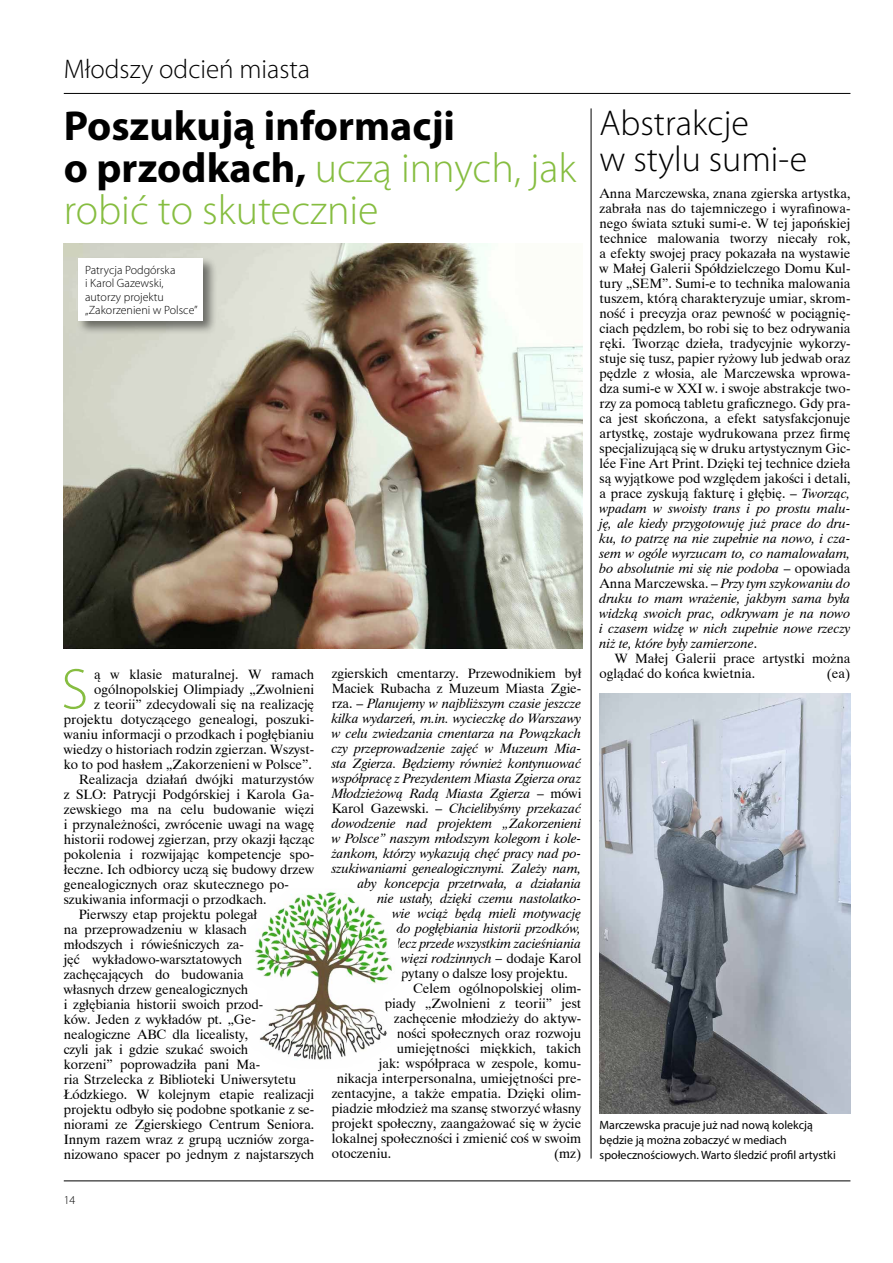
<style>
.page{position:relative;width:893px;height:1263px;background:#fff}
.page>*{position:absolute;margin:0;border:0;box-sizing:border-box;transform-origin:0 0}
.t1{font:300 58.05px "Myriad Pro";color:#86bd40}
.t2{font:300 42px/42px "Myriad Pro";color:#86bd40}
.t3{font:300 36px/36px "Myriad Pro";color:#000}
.t4{font:300 27px "Myriad Pro";color:#000}
.t5{font:13.5px/15px "Dutch 801 BT";color:#000;text-align:justify}
.t6{font:italic 13.5px "Dutch 801 BT";letter-spacing:-.005em;color:#000}
.t7{font:12px/15px "Myriad Pro";color:#000}
.t8{font:300 12px/13.5px "Myriad Pro";color:#000}
.s1{font-weight:700;color:#000}
.s2{font-style:normal}
.s3{font-style:italic}
</style>
<div class="page">
<hr style="left:64px;top:1180px;width:786px;height:1px;background:#000">
<hr style="left:64px;top:93px;width:786px;height:1px;background:#000">
<img style="left:600px;top:693px;width:250px;height:420px">
<img style="left:255px;top:892px;width:140px;height:168px">
<img style="left:64px;top:243px;width:519px;height:405px">
<hr style="left:591px;top:108px;width:1px;height:1050px;background:#000">
<div style="left:77px;top:256px;width:141px;height:79px;background:#000;opacity:.5"></div>
<div style="left:79px;top:258px;width:124px;height:63px;background:#fff"></div>
<h3 class="t4" style="left:64px;top:54px;width:248px">Młodszy odcień miasta</h3>
<h2 class="t2" style="left:64px;top:106px;width:514px"><span class="s1">Poszukują informacji<br>o przodkach,</span> uczą innych, jak robić to skutecznie</h2>
<p class="t8" style="left:85px;top:263px;width:114px">Patrycja Podgórska<br>i Karol Gazewski, autorzy projektu „Zakorzenieni w Polsce”</p>
<h1 class="t1" style="left:61px;top:657px;width:28px">S</h1>
<p class="t5" style="left:94px;top:666px;width:222px">ą w klasie maturalnej. W ramach</p>
<p class="t5" style="left:94px;top:681px;width:222px">ogólnopolskiej Olimpiady „Zwolnieni</p>
<p class="t5" style="left:94px;top:696px;width:222px">z teorii” zdecydowali się na realizację</p>
<p class="t5" style="left:64px;top:711px;width:252px">projektu dotyczącego genealogi, poszuki-</p>
<p class="t5" style="left:64px;top:726px;width:252px">waniu informacji o przodkach i pogłębianiu</p>
<p class="t5" style="left:64px;top:741px;width:252px">wiedzy o historiach rodzin zgierzan. Wszyst-</p>
<p class="t5" style="left:64px;top:756px;width:249px">ko to pod hasłem „Zakorzenieni w Polsce”.</p>
<p class="t5" style="left:79px;top:771px;width:237px">Realizacja działań dwójki maturzystów</p>
<p class="t5" style="left:64px;top:786px;width:252px">z SLO: Patrycji Podgórskiej i Karola Ga-</p>
<p class="t5" style="left:64px;top:801px;width:252px">zewskiego ma na celu budowanie więzi</p>
<p class="t5" style="left:64px;top:816px;width:252px">i przynależności, zwrócenie uwagi na wagę</p>
<p class="t5" style="left:64px;top:831px;width:252px">historii rodowej zgierzan, przy okazji łącząc</p>
<p class="t5" style="left:64px;top:846px;width:252px">pokolenia i rozwijając kompetencje spo-</p>
<p class="t5" style="left:64px;top:861px;width:252px">łeczne. Ich odbiorcy uczą się budowy drzew</p>
<p class="t5" style="left:64px;top:876px;width:227px">genealogicznych oraz skutecznego po-</p>
<p class="t5" style="left:64px;top:891px;width:204px">szukiwania informacji o przodkach.</p>
<p class="t5" style="left:79px;top:906px;width:180px">Pierwszy etap projektu polegał</p>
<p class="t5" style="left:64px;top:921px;width:185px">na przeprowadzeniu w klasach</p>
<p class="t5" style="left:64px;top:936px;width:182px">młodszych i rówieśniczych za-</p>
<p class="t5" style="left:64px;top:951px;width:180px">jęć wykładowo-warsztatowych</p>
<p class="t5" style="left:64px;top:966px;width:182px">zachęcających do budowania</p>
<p class="t5" style="left:64px;top:981px;width:186px">własnych drzew genealogicznych</p>
<p class="t5" style="left:64px;top:996px;width:201px">i zgłębiania historii swoich przod-</p>
<p class="t5" style="left:64px;top:1011px;width:194px">ków. Jeden z wykładów pt. „Ge-</p>
<p class="t5" style="left:64px;top:1026px;width:186px">nealogiczne ABC dla licealisty,</p>
<p class="t5" style="left:64px;top:1041px;width:186px">czyli jak i gdzie szukać swoich</p>
<p class="t5" style="left:64px;top:1056px;width:198px">korzeni” poprowadziła pani Ma-</p>
<p class="t5" style="left:64px;top:1071px;width:234px">ria Strzelecka z Biblioteki Uniwersytetu</p>
<p class="t5" style="left:64px;top:1086px;width:252px">Łódzkiego. W kolejnym etapie realizacji</p>
<p class="t5" style="left:64px;top:1101px;width:252px">projektu odbyło się podobne spotkanie z se-</p>
<p class="t5" style="left:64px;top:1116px;width:252px">niorami ze Zgierskiego Centrum Seniora.</p>
<p class="t5" style="left:64px;top:1131px;width:252px">Innym razem wraz z grupą uczniów zorga-</p>
<p class="t5" style="left:64px;top:1146px;width:252px">nizowano spacer po jednym z najstarszych</p>
<p class="t8" style="left:64px;top:1193px;width:13px">14</p>
<p class="t5" style="left:332px;top:666px;width:251px">zgierskich cmentarzy. Przewodnikiem był</p>
<p class="t5" style="left:332px;top:681px;width:251px">Maciek Rubacha z Muzeum Miasta Zgie-</p>
<p class="t6" style="left:332px;top:694px;width:251px"><span class="s2">rza. –</span> Planujemy w najbliższym czasie jeszcze</p>
<p class="t6" style="left:332px;top:709px;width:251px">kilka wydarzeń, m.in. wycieczkę do Warszawy</p>
<p class="t6" style="left:332px;top:724px;width:251px">w celu zwiedzania cmentarza na Powązkach</p>
<p class="t6" style="left:332px;top:739px;width:251px">czy przeprowadzenie zajęć w Muzeum Mia-</p>
<p class="t6" style="left:332px;top:754px;width:251px">sta Zgierza. Będziemy również kontynuować</p>
<p class="t6" style="left:332px;top:769px;width:251px">współpracę z Prezydentem Miasta Zgierza oraz</p>
<p class="t6" style="left:332px;top:784px;width:251px">Młodzieżową Radą Miasta Zgierza <span class="s2">– mówi</span></p>
<p class="t6" style="left:332px;top:799px;width:251px"><span class="s2">Karol Gazewski. –</span> Chcielibyśmy przekazać</p>
<p class="t6" style="left:332px;top:814px;width:251px">dowodzenie nad projektem „Zakorzenieni</p>
<p class="t6" style="left:332px;top:829px;width:251px">w Polsce” naszym młodszym kolegom i kole-</p>
<p class="t6" style="left:332px;top:844px;width:251px">żankom, którzy wykazują chęć pracy nad po-</p>
<p class="t6" style="left:332px;top:859px;width:251px">szukiwaniami genealogicznymi. Zależy nam,</p>
<p class="t6" style="left:358px;top:874px;width:225px">aby koncepcja przetrwała, a działania</p>
<p class="t6" style="left:377px;top:889px;width:206px">nie ustały, dzięki czemu nastolatko-</p>
<p class="t6" style="left:392px;top:904px;width:191px">wie wciąż będą mieli motywację</p>
<p class="t6" style="left:397px;top:919px;width:186px">do pogłębiania historii przodków,</p>
<p class="t6" style="left:397px;top:934px;width:186px">lecz przede wszystkim zacieśniania</p>
<p class="t6" style="left:401px;top:949px;width:181px">więzi rodzinnych – <span class="s2">dodaje Karol</span></p>
<p class="t5" style="left:401px;top:966px;width:168px">pytany o dalsze losy projektu.</p>
<p class="t5" style="left:413px;top:981px;width:170px">Celem ogólnopolskiej olim-</p>
<p class="t5" style="left:385px;top:996px;width:198px">piady „Zwolnieni z teorii” jest</p>
<p class="t5" style="left:394px;top:1011px;width:189px">zachęcenie młodzieży do aktyw-</p>
<p class="t5" style="left:397px;top:1026px;width:186px">ności społecznych oraz rozwoju</p>
<p class="t5" style="left:397px;top:1041px;width:186px">umiejętności miękkich, takich</p>
<p class="t5" style="left:379px;top:1056px;width:204px">jak: współpraca w zespole, komu-</p>
<p class="t5" style="left:337px;top:1071px;width:246px">nikacja interpersonalna, umiejętności pre-</p>
<p class="t5" style="left:332px;top:1086px;width:251px">zentacyjne, a także empatia. Dzięki olim-</p>
<p class="t5" style="left:332px;top:1101px;width:251px">piadzie młodzież ma szansę stworzyć własny</p>
<p class="t5" style="left:332px;top:1116px;width:251px">projekt społeczny, zaangażować się w życie</p>
<p class="t5" style="left:332px;top:1131px;width:251px">lokalnej społeczności i zmienić coś w swoim</p>
<p class="t5" style="left:332px;top:1146px;width:61px">otoczeniu.</p>
<p class="t5" style="left:554px;top:1146px;width:29px">(mz)</p>
<h3 class="t3" style="left:600px;top:106px;width:209px">Abstrakcje<br>w stylu sumi-e</h3>
<p class="t5" style="left:600px;top:186px;width:252px">Anna Marczewska, znana zgierska artystka, zabrała nas do tajemniczego i wyrafinowa&shy;nego świata sztuki sumi-e. W tej japońskiej technice malowania tworzy niecały rok, a efekty swojej pracy pokazała na wystawie w Małej Galerii Spółdzielczego Domu Kul&shy;tury „SEM”. Sumi-e to technika malowania tuszem, którą charakteryzuje umiar, skrom&shy;ność i precyzja oraz pewność w pociągnię&shy;ciach pędzlem, bo robi się to bez odrywania ręki. Tworząc dzieła, tradycyjnie wykorzy&shy;stuje się tusz, papier ryżowy lub jedwab oraz pędzle z włosia, ale Marczewska wprowa&shy;dza sumi-e w XXI w. i swoje abstrakcje two&shy;rzy za pomocą tabletu graficznego. Gdy pra&shy;ca jest skończona, a efekt satysfakcjonuje artystkę, zostaje wydrukowana przez firmę specjalizującą się w druku artystycznym Gic&shy;lée Fine Art Print. Dzięki tej technice dzieła są wyjątkowe pod względem jakości i detali, a prace zyskują fakturę i głębię. – <span class="s3">Tworząc, wpadam w swoisty trans i po prostu malu&shy;ję, ale kiedy przygotowuję już prace do dru&shy;ku, to patrzę na nie zupełnie na nowo, i cza&shy;sem w ogóle wyrzucam to, co namalowałam, bo absolutnie mi się nie podoba</span> – opowiada Anna Marczewska. – <span class="s3">Przy tym szykowaniu do druku to mam wrażenie, jakbym sama była widzką swoich prac, odkrywam je na nowo i czasem widzę w nich zupełnie nowe rzeczy niż te, które były zamierzone</span>.</p>
<p class="t5" style="left:600px;top:651px;width:252px;text-indent:15px">W Małej Galerii prace artystki można oglądać do końca kwietnia.</p>
<p class="t5" style="left:827px;top:666px;width:25px">(ea)</p>
<p class="t7" style="left:600px;top:1117px;width:238px">Marczewska pracuje już nad nową kolekcją będzie ją można zobaczyć w mediach społecznościowych. Warto śledzić profil artystki</p>
</div>
